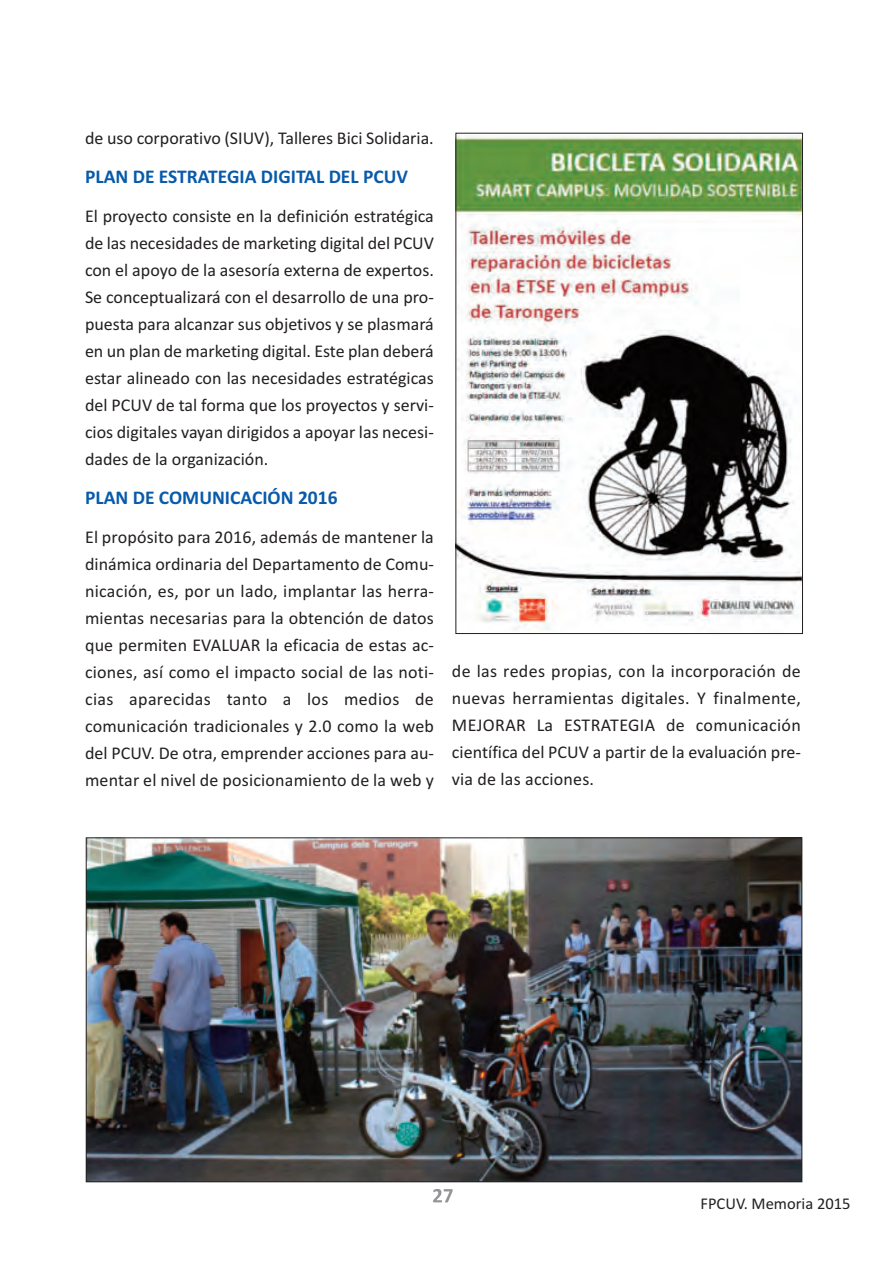
<style>
.page{position:relative;width:893px;height:1263px;background:#fff}
.page>*{position:absolute;margin:0;border:0;box-sizing:border-box;transform-origin:0 0}
.t1{font:700 19.5px "Calibri";color:#085aaa}
.t2{font:18px/27px "Calibri";color:#231f20;text-align:justify}
.t3{font:16.5px "Calibri";color:#231f20}
</style>
<div class="page">
<img style="left:88px;top:839px;width:712px;height:341px">
<img style="left:457px;top:135px;width:344px;height:496px">
<svg style="left:433px;top:1189px;width:20px;height:13px"></svg>
<p class="t2" style="left:85px;top:124px;width:350px">de uso corporativo (SIUV), Talleres Bici Solidaria.</p>
<p class="t1" style="left:85px;top:164px;width:325px">PLAN DE ESTRATEGIA DIGITAL DEL PCUV</p>
<p class="t2" style="left:85px;top:202px;width:350px">El proyecto consiste en la definición estratégica de las necesidades de marketing digital del PCUV con el apoyo de la asesoría externa de expertos.<br>Se conceptualizará con el desarrollo de una pro&shy;puesta para alcanzar sus objetivos y se plasmará en un plan de marketing digital. Este plan deberá estar alineado con las necesidades estratégicas del PCUV de tal forma que los proyectos y servi&shy;cios digitales vayan dirigidos a apoyar las necesi&shy;dades de la organización.</p>
<p class="t1" style="left:85px;top:485px;width:254px">PLAN DE COMUNICACIÓN 2016</p>
<p class="t2" style="left:85px;top:523px;width:351px">El propósito para 2016, además de mantener la dinámica ordinaria del Departamento de Comu&shy;nicación, es, por un lado, implantar las herra&shy;mientas necesarias para la obtención de datos que permiten EVALUAR la eficacia de estas ac&shy;ciones, así como el impacto social de las noti&shy;cias aparecidas tanto a los medios de comunicación tradicionales y 2.0 como la web del PCUV. De otra, emprender acciones para au&shy;mentar el nivel de posicionamiento de la web y</p>
<p class="t2" style="left:452px;top:658px;width:351px">de las redes propias, con la incorporación de nuevas herramientas digitales. Y finalmente, MEJORAR La ESTRATEGIA de comunicación científica del PCUV a partir de la evaluación pre&shy;via de las acciones.</p>
<p class="t3" style="left:700px;top:1193px;width:151px">FPCUV. Memoria 2015</p>
</div>
